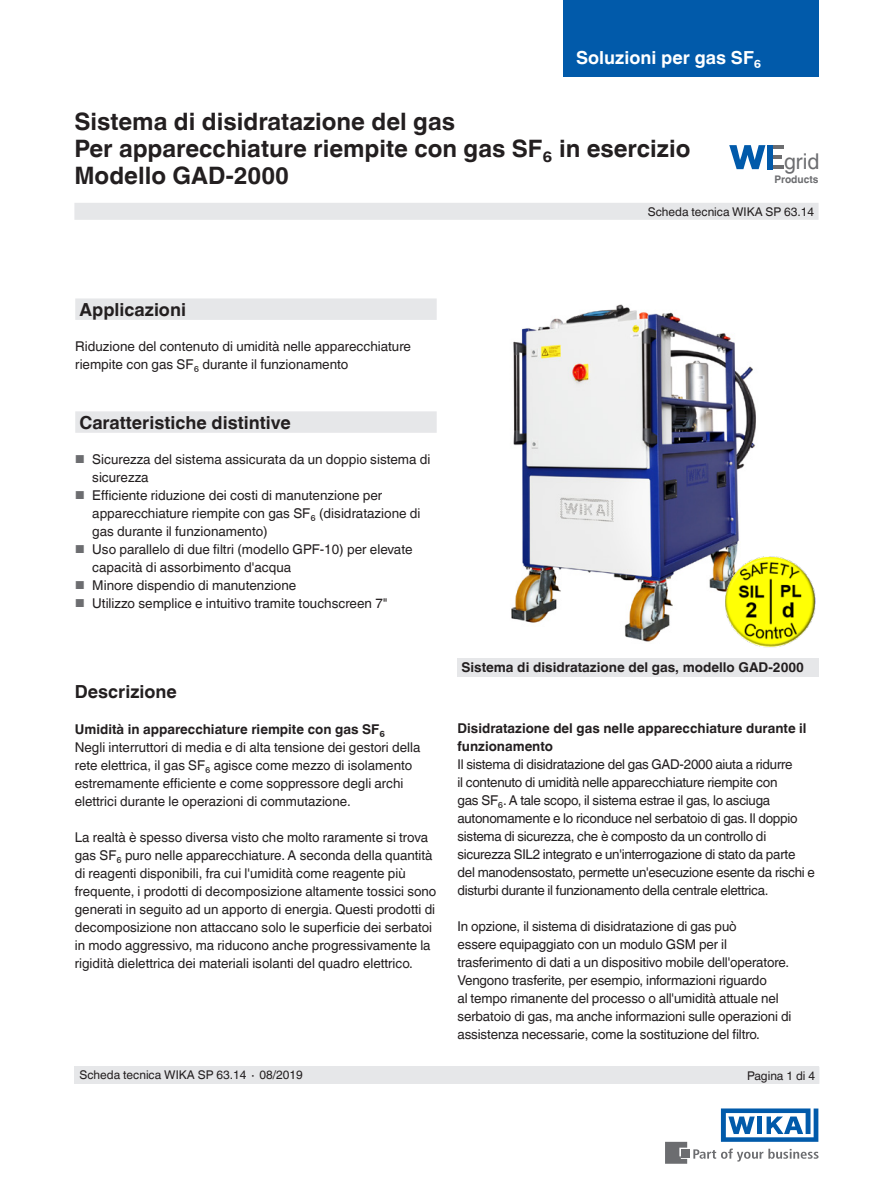
<style>
.page{position:relative;width:893px;height:1188px;background:#fff}
.page>*{position:absolute;margin:0;border:0;box-sizing:border-box;transform-origin:0 0}
.t1{font:700 24px/27px "Helvetica World";color:#231f20}
.t2{font:21.75px "Helvetica World";color:#6c6d70}
.t3{font:700 18px "Helvetica World";color:#231f20}
.t4{font:700 18px "Helvetica World";color:#fff}
.t5{font:13.5px/18px "Helvetica World";color:#231f20}
.t6{font:13.5px/18px "Helvetica World";letter-spacing:-.02em;color:#231f20}
.t7{font:700 13.5px/18px "Helvetica World";color:#231f20}
.t8{font:12px "Helvetica World";color:#231f20}
.t9{font:700 10.5px "Helvetica World";color:#6c6d70}
.s1{font-size:11.55px;color:#6c6d70}
</style>
<div class="page">
<svg style="left:693px;top:1149px;width:126px;height:13px"></svg>
<div style="left:682px;top:1150px;width:8px;height:8px;background:#6c6d70"></div>
<svg style="left:665px;top:1142px;width:22px;height:22px"></svg>
<svg style="left:721px;top:1108px;width:97px;height:34px"></svg>
<div style="left:563px;top:0;width:256px;height:76px;background:#015aaa"></div>
<div style="left:74px;top:203px;width:745px;height:17px;background:#e6e7e9"></div>
<div style="left:74px;top:1066px;width:745px;height:18px;background:#e6e7e9"></div>
<div style="left:457px;top:658px;width:362px;height:19px;background:#e6e7e9"></div>
<img style="left:511px;top:304px;width:245px;height:338px">
<svg style="left:75px;top:298px;width:362px;height:135px"></svg>
<hr style="left:768px;top:145px;width:15px;height:4px;background:#6c6d70">
<hr style="left:770px;top:155px;width:12px;height:4px;background:#6c6d70">
<svg style="left:729px;top:145px;width:36px;height:24px"></svg>
<hr style="left:768px;top:165px;width:15px;height:4px;background:#6c6d70">
<div style="left:768px;top:145px;width:5px;height:24px;background:#015aaa"></div>
<img style="left:718px;top:552px;width:98px;height:96px">
<h3 class="t4" style="left:576px;top:47px;width:187px">Soluzioni per gas SF₆</h3>
<h1 class="t1" style="left:74px;top:108px;width:617px">Sistema di disidratazione del gas<br>Per apparecchiature riempite con gas SF₆ in esercizio<br>Modello GAD-2000</h1>
<h2 class="t2" style="left:784px;top:149px;width:37px">grid</h2>
<p class="t9" style="left:774px;top:173px;width:46px">Products</p>
<p class="t8" style="left:648px;top:204px;width:168px">Scheda tecnica WIKA SP 63.14</p>
<h3 class="t3" style="left:80px;top:299px;width:108px">Applicazioni</h3>
<p class="t5" style="left:75px;top:337px;width:337px">Riduzione del contenuto di umidità nelle apparecchiature riempite con gas SF₆ durante il funzionamento</p>
<h3 class="t3" style="left:80px;top:412px;width:213px">Caratteristiche distintive</h3>
<p class="t5" style="left:92px;top:450px;width:340px;text-indent:-17px"><span class="s1">■</span> Sicurezza del sistema assicurata da un doppio sistema di sicurezza</p>
<p class="t5" style="left:92px;top:486px;width:330px;text-indent:-17px"><span class="s1">■</span> Efficiente riduzione dei costi di manutenzione per apparecchiature riempite con gas SF₆ (disidratazione di gas durante il funzionamento)</p>
<p class="t5" style="left:92px;top:540px;width:322px;text-indent:-17px"><span class="s1">■</span> Uso parallelo di due filtri (modello GPF-10) per elevate capacità di assorbimento d'acqua</p>
<p class="t5" style="left:75px;top:576px;width:223px"><span class="s1">■</span> Minore dispendio di manutenzione</p>
<p class="t5" style="left:75px;top:594px;width:314px"><span class="s1">■</span> Utilizzo semplice e intuitivo tramite touchscreen 7"</p>
<h3 class="t3" style="left:75px;top:681px;width:103px">Descrizione</h3>
<p class="t7" style="left:75px;top:720px;width:312px">Umidità in apparecchiature riempite con gas SF₆</p>
<p class="t5" style="left:75px;top:738px;width:347px">Negli interruttori di media e di alta tensione dei gestori della rete elettrica, il gas SF₆ agisce come mezzo di isolamento estremamente efficiente e come soppressore degli archi elettrici durante le operazioni di commutazione.</p>
<p class="t5" style="left:75px;top:828px;width:363px">La realtà è spesso diversa visto che molto raramente si trova gas SF₆ puro nelle apparecchiature. A seconda della quantità di reagenti disponibili, fra cui l'umidità come reagente più frequente, i prodotti di decomposizione altamente tossici sono generati in seguito ad un apporto di energia. Questi prodotti di decomposizione non attaccano solo le superficie dei serbatoi in modo aggressivo, ma riducono anche progressivamente la rigidità dielettrica dei materiali isolanti del quadro elettrico.</p>
<p class="t8" style="left:80px;top:1068px;width:225px">Scheda tecnica WIKA SP 63.14 ∙ 08/2019</p>
<p class="t7" style="left:461px;top:658px;width:344px">Sistema di disidratazione del gas, modello GAD-2000</p>
<p class="t7" style="left:457px;top:719px;width:351px">Disidratazione del gas nelle apparecchiature durante il funzionamento</p>
<p class="t6" style="left:457px;top:755px;width:359px">Il sistema di disidratazione del gas GAD-2000 aiuta a ridurre<br>il contenuto di umidità nelle apparecchiature riempite con<br>gas SF₆. A tale scopo, il sistema estrae il gas, lo asciuga autonomamente e lo riconduce nel serbatoio di gas. Il doppio sistema di sicurezza, che è composto da un controllo di sicurezza SIL2 integrato e un'interrogazione di stato da parte del manodensostato, permette un'esecuzione esente da rischi e disturbi durante il funzionamento della centrale elettrica.</p>
<p class="t5" style="left:457px;top:917px;width:336px">In opzione, il sistema di disidratazione di gas può<br>essere equipaggiato con un modulo GSM per il trasferimento di dati a un dispositivo mobile dell'operatore.<br>Vengono trasferite, per esempio, informazioni riguardo<br>al tempo rimanente del processo o all'umidità attuale nel serbatoio di gas, ma anche informazioni sulle operazioni di assistenza necessarie, come la sostituzione del filtro.</p>
<p class="t8" style="left:747px;top:1068px;width:70px">Pagina 1 di 4</p>
</div>
